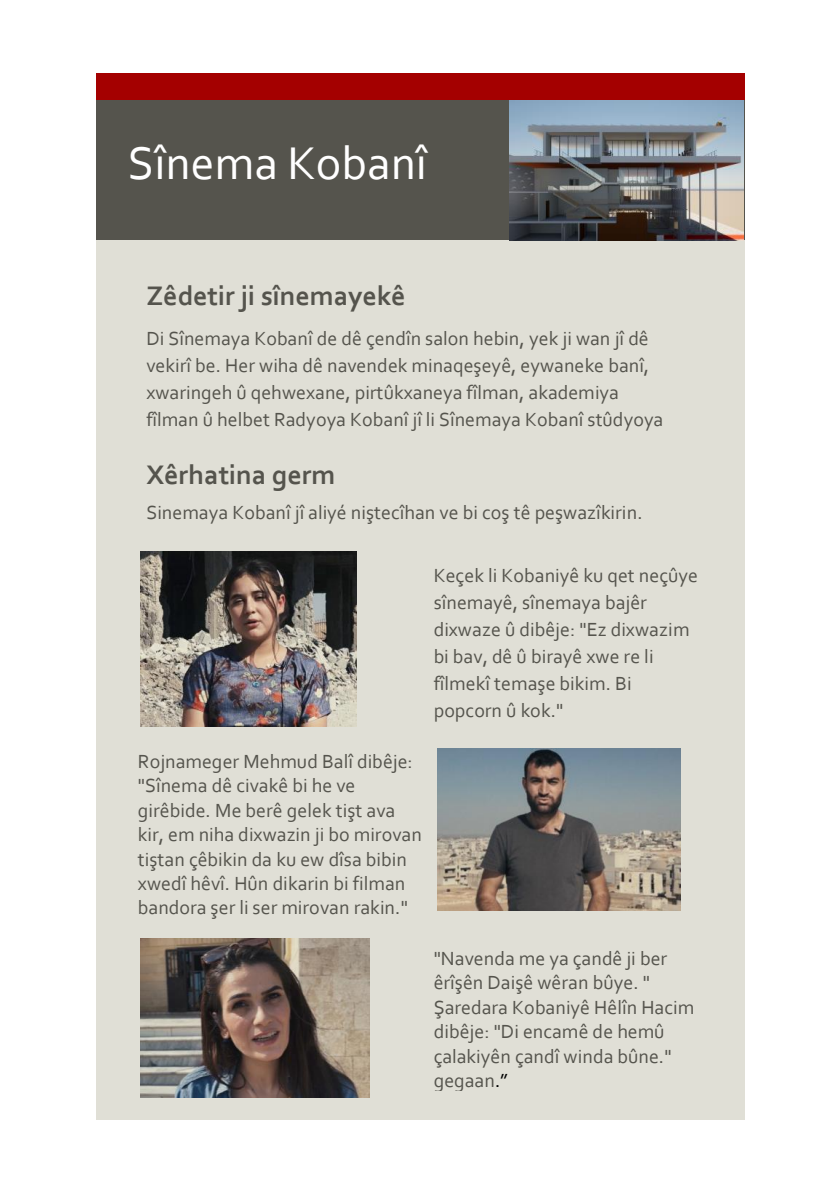
<style>
.page{position:relative;width:840px;height:1191px;background:#fff}
.page>*{position:absolute;margin:0;border:0;box-sizing:border-box;transform-origin:0 0}
.t1{font:48px "Corbel";color:#fff}
.t2{font:700 28px "Corbel";color:#55544d}
.t3{font:20px/24.4px "Corbel";color:#55544d}
.s1{color:#000}
</style>
<div class="page">
<div style="left:96px;top:100px;width:648px;height:1019px;background:#e0dfd6"></div>
<div style="left:96px;top:73px;width:648px;height:27px;background:#a40000"></div>
<div style="left:96px;top:100px;width:648px;height:140px;background:#55544d"></div>
<img style="left:509px;top:100px;width:234px;height:140px">
<img style="left:141px;top:938px;width:228px;height:159px">
<img style="left:141px;top:552px;width:215px;height:174px">
<img style="left:438px;top:748px;width:242px;height:162px">
<h1 class="t1" style="left:128px;top:133px;width:300px">Sînema Kobanî</h1>
<h2 class="t2" style="left:146px;top:278px;width:260px">Zêdetir ji sînemayekê</h2>
<p class="t3" style="left:146px;top:324px;width:518px;line-height:26.8px">Di Sînemaya Kobanî de dê çendîn salon hebin, yek ji wan jî dê vekirî be. Her wiha dê navendek minaqeşeyê, eywaneke banî, xwaringeh û qehwexane, pirtûkxaneya fîlman, akademiya fîlman û helbet Radyoya Kobanî jî li Sînemaya Kobanî stûdyoya</p>
<h2 class="t2" style="left:146px;top:457px;width:190px">Xêrhatina germ</h2>
<p class="t3" style="left:146px;top:500px;width:497px">Sinemaya Kobanî jî aliyé niştecîhan ve bi coş tê peşwazîkirin.</p>
<p class="t3" style="left:138px;top:748px;width:285px">Rojnameger Mehmud Balî dibêje: "Sînema dê civakê bi he ve girêbide. Me berê gelek tişt ava kir, em niha dixwazin ji bo mirovan tiştan çêbikin da ku ew dîsa bibin xwedî hêvî. Hûn dikarin bi filman bandora şer li ser mirovan rakin."</p>
<p class="t3" style="left:433px;top:562px;width:266px;line-height:26.8px">Keçek li Kobaniyê ku qet neçûye sînemayê, sînemaya bajêr dixwaze û dibêje: "Ez dixwazim bi bav, dê û birayê xwe re li fîlmekî temaşe bikim. Bi popcorn û kok."</p>
<p class="t3" style="left:433px;top:945px;width:262px">"Navenda me ya çandê ji ber êrîşên Daişê wêran bûye. "<br>Şaredara Kobaniyê Hêlîn Hacim dibêje: "Di encamê de hemû çalakiyên çandî winda bûne." gegaan<span class="s1">.”</span></p>
</div>
